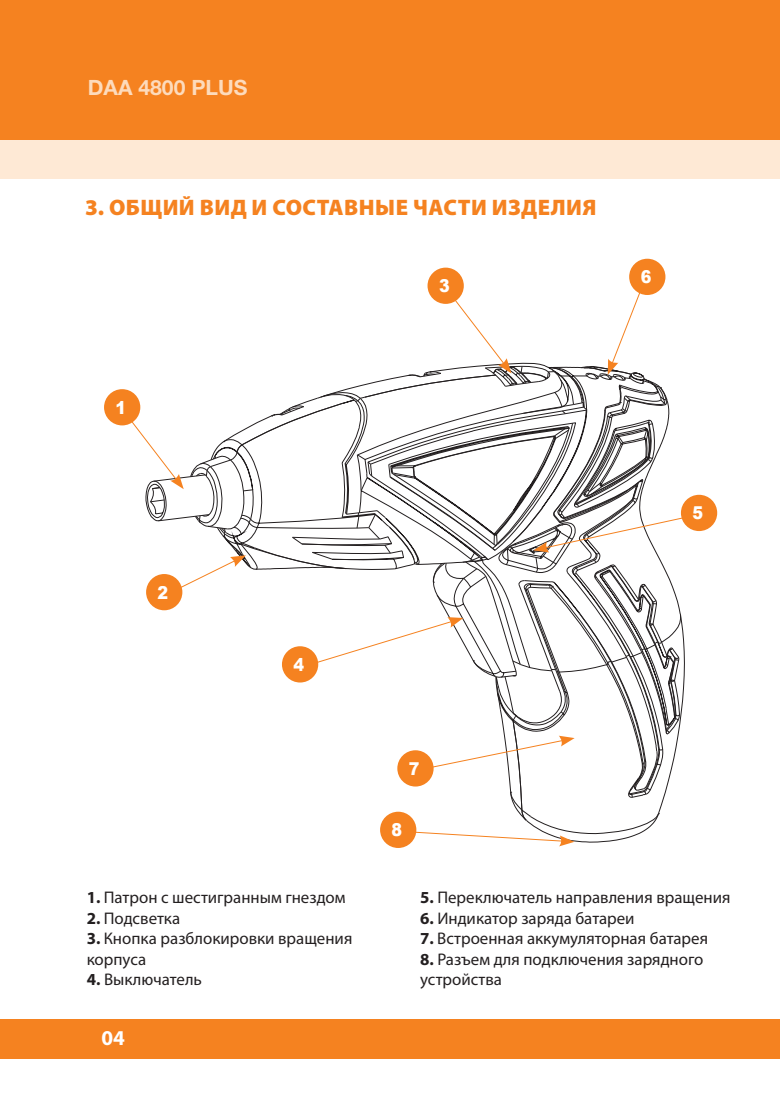
<style>
.page{position:relative;width:780px;height:1120px;background:#fff}
.page>*{position:absolute;margin:0;border:0;box-sizing:border-box;transform-origin:0 0}
.t1{font:900 22.5px "Myriad Pro";letter-spacing:.02em;color:#f58220}
.t2{font:700 21.25px "Helvetica Neue Cyr";color:#fddbbc}
.t3{font:700 21.25px "Myriad Pro";color:#fff}
.t4{font:900 17.75px "Arial";color:#fff;scale:.9 1}
.t5{font:17px/20.5px "Myriad Pro";color:#231f20}
.t6{font:900 13px "Arial";color:#fff;scale:.9 1}
.s1{font-weight:700}
</style>
<div class="page">
<div style="left:0;top:0;width:780px;height:140px;background:#f58220"></div>
<div style="left:0;top:1019px;width:780px;height:39px;background:#f58220"></div>
<div style="left:0;top:140px;width:780px;height:39px;background:#fee9d5"></div>
<svg style="left:246px;top:402px;width:59px;height:281px"></svg>
<svg style="left:122px;top:409px;width:124px;height:186px"></svg>
<svg style="left:407px;top:831px;width:167px;height:15px"></svg>
<svg style="left:305px;top:285px;width:390px;height:535px"></svg>
<div style="left:105px;top:390px;width:34px;height:34px;background:#f58220;border-radius:50%"></div>
<div style="left:104px;top:389px;width:36px;height:36px;border:2px solid #f58220;border-radius:50%"></div>
<div style="left:681px;top:496px;width:35px;height:34px;background:#f58220;border-radius:50%"></div>
<div style="left:681px;top:495px;width:36px;height:36px;border:2px solid #f58220;border-radius:50%"></div>
<div style="left:147px;top:575px;width:34px;height:34px;background:#f58220;border-radius:50%"></div>
<div style="left:146px;top:574px;width:36px;height:36px;border:2px solid #f58220;border-radius:50%"></div>
<div style="left:630px;top:260px;width:34px;height:34px;background:#f58220;border-radius:50%"></div>
<div style="left:629px;top:259px;width:36px;height:36px;border:2px solid #f58220;border-radius:50%"></div>
<div style="left:428px;top:268px;width:35px;height:35px;background:#f58220;border-radius:50%"></div>
<div style="left:427px;top:268px;width:37px;height:36px;border:2px solid #f58220;border-radius:50%"></div>
<div style="left:398px;top:751px;width:34px;height:34px;background:#f58220;border-radius:50%"></div>
<div style="left:397px;top:750px;width:36px;height:36px;border:2px solid #f58220;border-radius:50%"></div>
<div style="left:283px;top:647px;width:34px;height:34px;background:#f58220;border-radius:50%"></div>
<div style="left:282px;top:646px;width:36px;height:36px;border:2px solid #f58220;border-radius:50%"></div>
<div style="left:381px;top:812px;width:34px;height:35px;background:#f58220;border-radius:50%"></div>
<div style="left:380px;top:811px;width:36px;height:37px;border:2px solid #f58220;border-radius:50%"></div>
<p class="t2" style="left:88px;top:76px;width:161px">DAA 4800 PLUS</p>
<h1 class="t1" style="left:85px;top:193px;width:513px">3. ОБЩИЙ ВИД И СОСТАВНЫЕ ЧАСТИ ИЗДЕЛИЯ</h1>
<p class="t4" style="left:116px;top:394px;width:13px">1</p>
<p class="t6" style="left:118px;top:401px;width:10px">1</p>
<p class="t4" style="left:158px;top:579px;width:13px">2</p>
<p class="t6" style="left:159px;top:585px;width:10px">2</p>
<p class="t4" style="left:439px;top:273px;width:13px">3</p>
<p class="t6" style="left:441px;top:280px;width:10px">3</p>
<p class="t4" style="left:293px;top:651px;width:13px">4</p>
<p class="t6" style="left:294px;top:657px;width:10px">4</p>
<p class="t4" style="left:409px;top:755px;width:13px">7</p>
<p class="t6" style="left:410px;top:760px;width:10px">7</p>
<p class="t4" style="left:391px;top:817px;width:13px">8</p>
<p class="t6" style="left:391px;top:822px;width:10px">8</p>
<p class="t4" style="left:640px;top:264px;width:13px">6</p>
<p class="t6" style="left:641px;top:271px;width:10px">6</p>
<p class="t4" style="left:692px;top:500px;width:13px">5</p>
<p class="t5" style="left:87px;top:886px;width:260px"><span class="s1">1.</span> Патрон с шестигранным гнездом</p>
<p class="t5" style="left:87px;top:907px;width:95px"><span class="s1">2.</span> Подсветка</p>
<p class="t5" style="left:87px;top:928px;width:267px"><span class="s1">3.</span> Кнопка разблокировки вращения корпуса</p>
<p class="t5" style="left:87px;top:969px;width:117px"><span class="s1">4.</span> Выключатель</p>
<p class="t3" style="left:101px;top:1024px;width:25px">04</p>
<p class="t5" style="left:420px;top:886px;width:312px"><span class="s1">5.</span> Переключатель направления вращения</p>
<p class="t5" style="left:420px;top:907px;width:216px"><span class="s1">6.</span> Индикатор заряда батареи</p>
<p class="t5" style="left:420px;top:928px;width:289px"><span class="s1">7.</span> Встроенная аккумуляторная батарея</p>
<p class="t5" style="left:420px;top:948px;width:285px"><span class="s1">8.</span> Разъем для подключения зарядного устройства</p>
</div>
